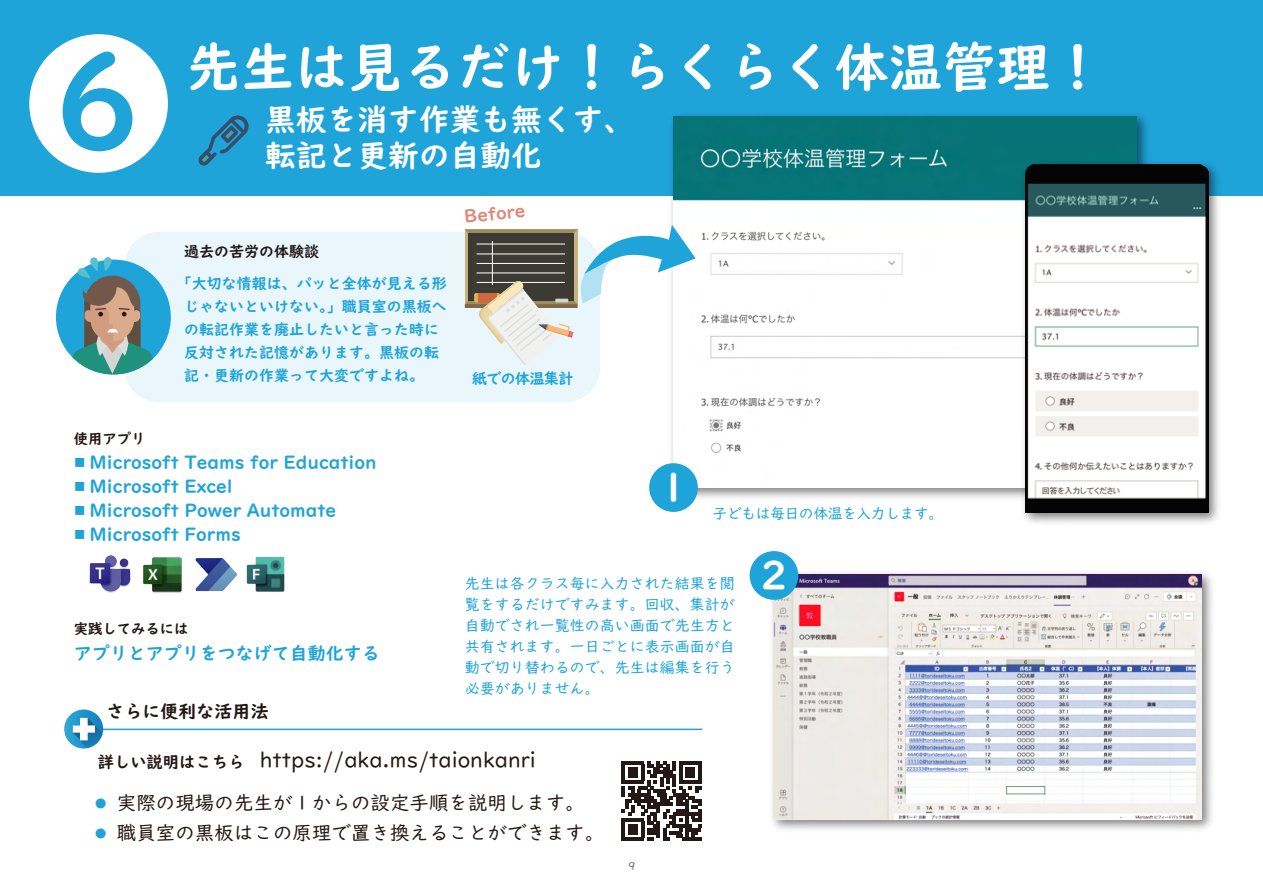
<style>
.page{position:relative;width:1263px;height:893px;background:#fff}
.page>*{position:absolute;margin:0;border:0;box-sizing:border-box;transform-origin:0 0}
.t1{font:700 128.1px "UD Digi Kyokasho Std";color:#1fa4da}
.t2{font:700 54px "UD Digi Kyokasho Std";color:#fff}
.t3{font:700 38.85px "UD Digi Kyokasho Std";color:#fff}
.t4{font:700 30.75px/35.8px "UD Digi Kyokasho Std";color:#fff}
.t5{font:22.5px "UD Digi Kyokasho Std";color:#231815;scale:.96 1}
.t6{font:19.5px/30px "UD Digi Kyokasho Std";color:#231815}
.t7{font:700 18px "UD Digi Kyokasho Std";color:#1fa4da}
.t8{font:700 18px "UD Digi Kyokasho Std";color:#231815}
.t9{font:700 17.85px "UD Digi Kyokasho Std";color:#de8877}
.t10{font:700 16.35px "UD Digi Kyokasho Std";color:#231815}
.t11{font:15px/21px "UD Digi Kyokasho Std";color:#1fa4da;text-align:justify}
.t12{font:700 15px/22.8px "UD Digi Kyokasho Std";color:#1fa4da}
.t13{font:15px "UD Digi Kyokasho Std";letter-spacing:-.04em;color:#1fa4da}
.t14{font:700 15px "UD Digi Kyokasho Std";color:#231815}
.t15{font:700 15px "UD Digi Kyokasho Std";letter-spacing:-.04em;color:#1fa4da}
.t16{font:700 14.4px "UD Digi Kyokasho Std";color:#231815}
.t17{font:700 12px "UD Digi Kyokasho Std";color:#1fa4da}
.t18{font:500 10.5px "UD Digi Kyokasho Std";color:#727171}
.s1{font-size:12px}
</style>
<div class="page">
<div style="left:124px;top:232px;width:476px;height:170px;background:#e9f6fb;border-radius:35px"></div>
<div style="left:0;top:0;width:1263px;height:196px;background:#1fa4da"></div>
<div style="left:29px;top:34px;width:139px;height:139px;background:#fff;border-radius:50%"></div>
<hr style="left:75px;top:729px;width:627px;height:1px;background:#1fa4da">
<svg style="left:64px;top:709px;width:39px;height:39px"></svg>
<svg style="left:73px;top:718px;width:31px;height:32px"></svg>
<svg style="left:56px;top:257px;width:113px;height:117px"></svg>
<svg style="left:198px;top:115px;width:50px;height:51px"></svg>
<img style="left:668px;top:114px;width:480px;height:391px">
<img style="left:673px;top:116px;width:464px;height:372px">
<img style="left:1016px;top:155px;width:203px;height:368px">
<img style="left:1025px;top:164px;width:183px;height:348px">
<img style="left:765px;top:565px;width:447px;height:265px">
<img style="left:774px;top:574px;width:427px;height:245px">
<div style="left:649px;top:463px;width:49px;height:49px;background:#1fa4da;border-radius:50%"></div>
<div style="left:750px;top:551px;width:48px;height:49px;background:#1fa4da;border-radius:50%"></div>
<img style="left:143px;top:557px;width:38px;height:36px">
<img style="left:247px;top:556px;width:38px;height:36px">
<img style="left:89px;top:555px;width:42px;height:38px">
<img style="left:195px;top:558px;width:42px;height:34px">
<svg style="left:465px;top:225px;width:231px;height:140px"></svg>
<svg style="left:622px;top:761px;width:79px;height:80px"></svg>
<hr style="left:682px;top:837px;width:19px;height:4px;background:#231815">
<h1 class="t1" style="left:52px;top:4px;width:92px">6</h1>
<h2 class="t2" style="left:186px;top:25px;width:919px">先生は見るだけ！らくらく体温管理！</h2>
<h3 class="t4" style="left:265px;top:102px;width:371px">黒板を消す作業も無くす、転記と更新の自動化</h3>
<p class="t14" style="left:184px;top:240px;width:136px">過去の苦労の体験談</p>
<p class="t12" style="left:184px;top:272px;width:264px;text-indent:-8px">「大切な情報は、パッと全体が見える形じゃないといけない。」職員室の黒板への転記作業を廃止したいと言った時に反対された記憶があります。黒板の転記・更新の作業って大変ですよね。</p>
<p class="t16" style="left:74px;top:427px;width:73px">使用アプリ</p>
<p class="t7" style="left:74px;top:448px;width:304px"><span class="s1">■</span> Microsoft Teams for Education</p>
<p class="t7" style="left:74px;top:472px;width:160px"><span class="s1">■</span> Microsoft Excel</p>
<p class="t7" style="left:74px;top:496px;width:264px"><span class="s1">■</span> Microsoft Power Automate</p>
<p class="t7" style="left:74px;top:520px;width:169px"><span class="s1">■</span> Microsoft Forms</p>
<p class="t16" style="left:74px;top:617px;width:116px">実践してみるには</p>
<p class="t7" style="left:74px;top:639px;width:307px">アプリとアプリをつなげて自動化する</p>
<p class="t8" style="left:107px;top:697px;width:163px">さらに便利な活用法</p>
<p class="t9" style="left:463px;top:203px;width:63px;rotate:-6deg">Before</p>
<p class="t15" style="left:472px;top:367px;width:103px">紙での体温集計</p>
<h3 class="t3" style="left:660px;top:457px;width:29px">1</h3>
<p class="t13" style="left:712px;top:502px;width:232px">子どもは毎日の体温を入力します。</p>
<h3 class="t3" style="left:760px;top:545px;width:29px">2</h3>
<p class="t11" style="left:465px;top:572px;width:271px">先生は各クラス毎に入力された結果を閲覧をするだけですみます。回収、集計が自動でされ一覧性の高い画面で先生方と共有されます。一日ごとに表示画面が自動で切り替わるので、先生は編集を行う必要がありません。</p>
<p class="t10" style="left:98px;top:749px;width:148px">詳しい説明はこちら</p>
<h3 class="t5" style="left:260px;top:743px;width:289px">https://aka.ms/taionkanri</h3>
<p class="t17" style="left:95px;top:794px;width:13px">●</p>
<p class="t17" style="left:95px;top:824px;width:13px">●</p>
<h3 class="t6" style="left:117px;top:787px;width:489px">実際の現場の先生が１からの設定手順を説明します。職員室の黒板はこの原理で置き換えることができます。</h3>
<p class="t18" style="left:628px;top:858px;width:9px">9</p>
</div>
